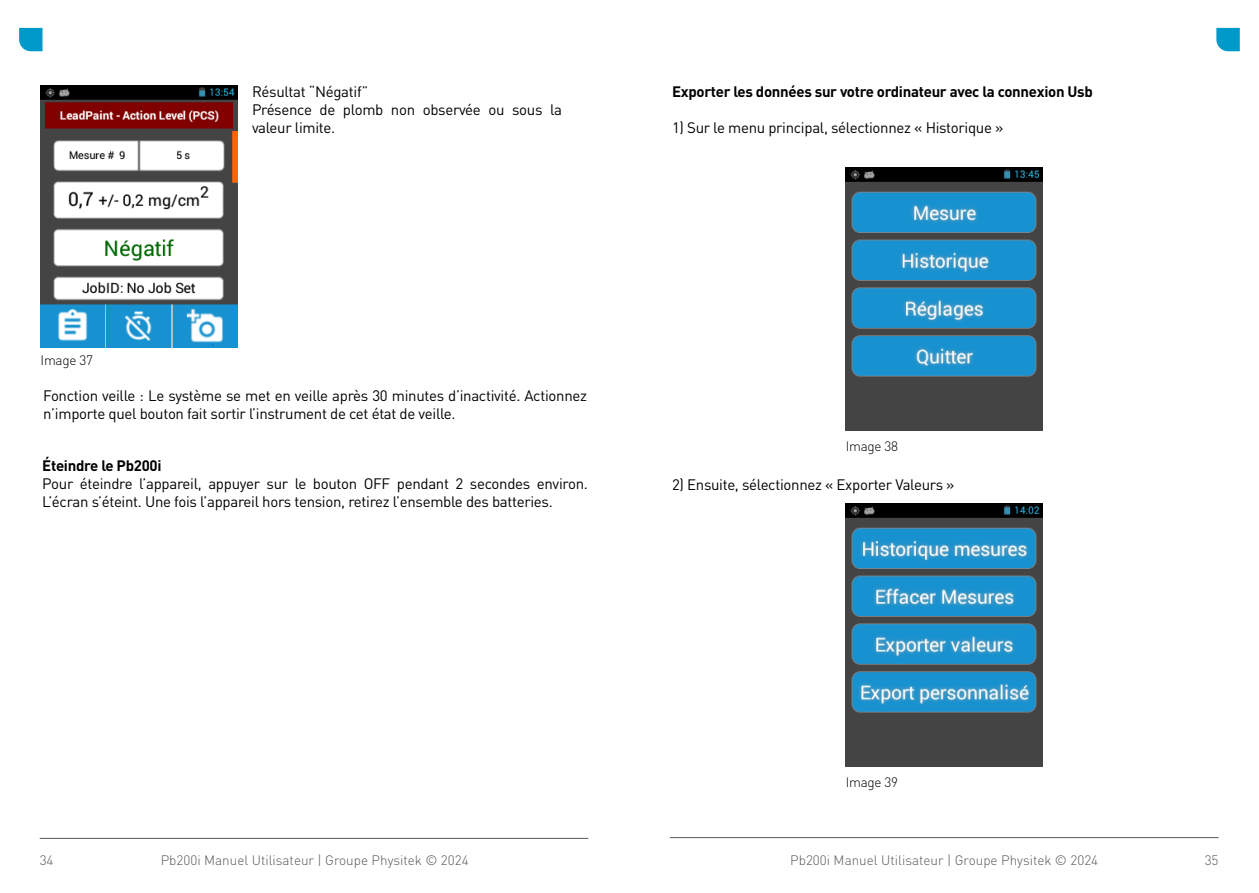
<style>
.page{position:relative;width:1259px;height:893px;background:#fff}
.page>*{position:absolute;margin:0;border:0;box-sizing:border-box;transform-origin:0 0}
.t1{font:15px/18px "DINOT";letter-spacing:-.02em;color:#000}
.t2{font:700 15px "DINOT";letter-spacing:-.02em;color:#000}
.t3{font:300 13.5px "DINOT";color:#575756}
.t4{font:300 13.5px "DINOT";letter-spacing:-.02em;color:#000}
</style>
<div class="page">
<hr style="left:40px;top:838px;width:548px;height:1px;background:#575756">
<hr style="left:670px;top:837px;width:548px;height:1px;background:#575756">
<svg style="left:19px;top:28px;width:24px;height:23px"></svg>
<svg style="left:1216px;top:28px;width:23px;height:23px"></svg>
<img style="left:41px;top:85px;width:197px;height:263px">
<img style="left:845px;top:168px;width:197px;height:263px">
<img style="left:845px;top:504px;width:197px;height:262px">
<p class="t1" style="left:252px;top:82px;width:311px">Résultat “Négatif”<br>Présence de plomb non observée ou sous la valeur limite.</p>
<p class="t2" style="left:672px;top:81px;width:422px">Exporter les données sur votre ordinateur avec la connexion Usb</p>
<p class="t1" style="left:672px;top:118px;width:333px">1) Sur le menu principal, sélectionnez « Historique »</p>
<p class="t4" style="left:41px;top:351px;width:54px">Image 37</p>
<p class="t1" style="left:43px;top:386px;width:545px">Fonction veille : Le système se met en veille après 30 minutes d’inactivité. Actionnez n’importe quel bouton fait sortir l’instrument de cet état de veille.</p>
<p class="t2" style="left:42px;top:455px;width:121px">Éteindre le Pb200i</p>
<p class="t1" style="left:42px;top:474px;width:547px">Pour éteindre l’appareil, appuyer sur le bouton OFF pendant 2 secondes environ.<br>L’écran s’éteint. Une fois l’appareil hors tension, retirez l’ensemble des batteries.</p>
<p class="t4" style="left:845px;top:438px;width:54px">Image 38</p>
<p class="t1" style="left:672px;top:475px;width:284px">2) Ensuite, sélectionnez « Exporter Valeurs »</p>
<p class="t4" style="left:845px;top:773px;width:54px">Image 39</p>
<p class="t3" style="left:40px;top:852px;width:15px">34</p>
<p class="t3" style="left:161px;top:852px;width:309px">Pb200i Manuel Utilisateur | Groupe Physitek © 2024</p>
<p class="t3" style="left:790px;top:852px;width:309px">Pb200i Manuel Utilisateur | Groupe Physitek © 2024</p>
<p class="t3" style="left:1205px;top:852px;width:15px">35</p>
</div>
